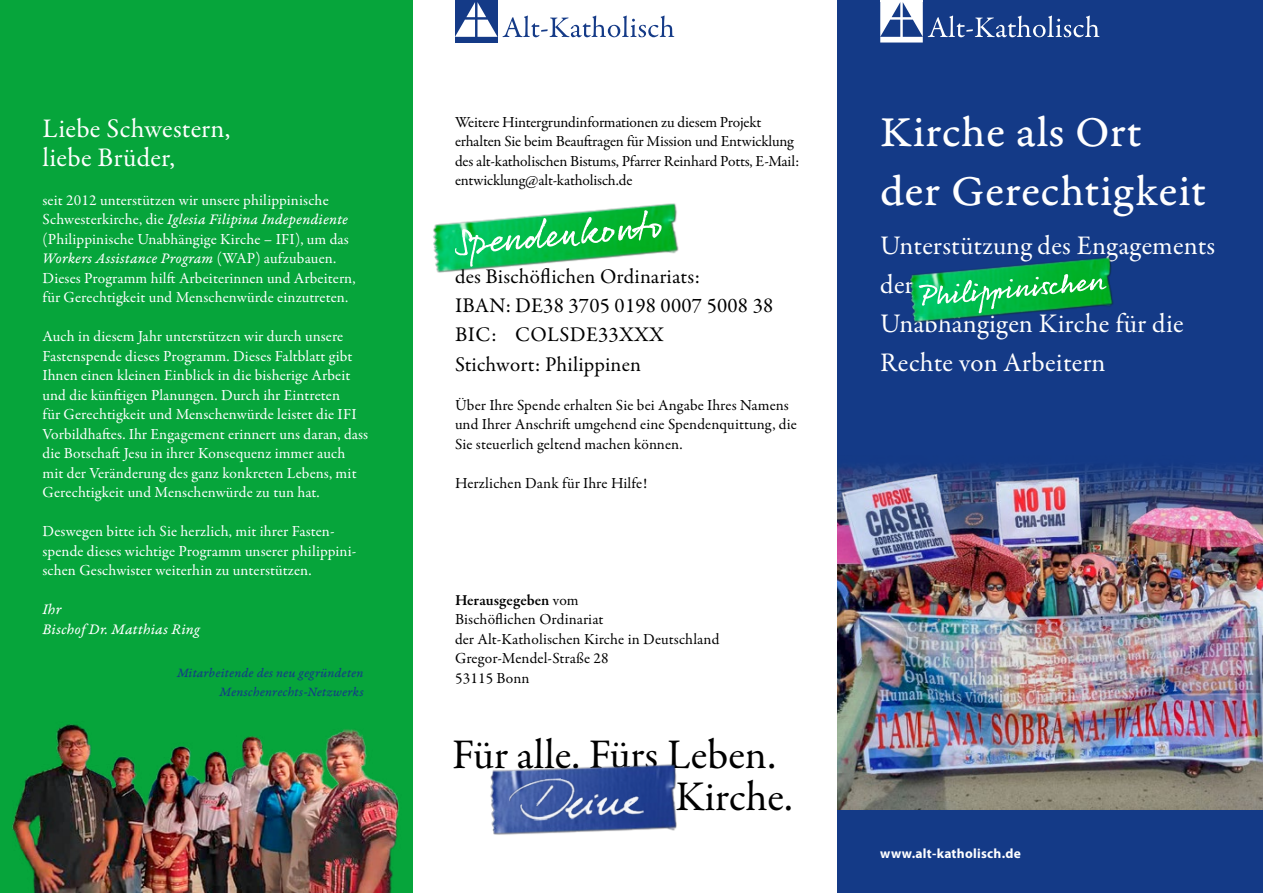
<style>
.page{position:relative;width:1263px;height:893px;background:#fff}
.page>*{position:absolute;margin:0;border:0;box-sizing:border-box;transform-origin:0 0}
.t1{font:45px/58.5px "Garamond Premr Pro Capt";letter-spacing:.015em;color:#fff}
.t2{font:42.45px "Garamond Premr Pro";color:#000}
.t3{font:27px/39px "Garamond Premr Pro";letter-spacing:.01em;color:#fff}
.t4{font:21px/29.2px "Garamond Premr Pro";letter-spacing:.01em;color:#000}
.t5{font:15.45px/19.5px "Garamond Premr Pro";letter-spacing:.01em;color:#fff}
.t6{font:15.45px/19.5px "Garamond Premr Pro";color:#000}
.t7{font:15.45px/19.5px "Garamond Premr Pro It Capt";letter-spacing:.01em;color:#fff}
.t8{font:13.5px/19.5px "Garamond Premr Pro It Capt";letter-spacing:.01em;color:#143a87;text-align:right}
.t9{font:700 13.5px "Myriad Pro";letter-spacing:.02em;color:#fff}
.s1{font-family:"Garamond Premr Pro"}
.s2{font-weight:600}
</style>
<div class="page">
<div style="left:838px;top:0;width:425px;height:893px;background:#143a87"></div>
<img style="left:838px;top:466px;width:425px;height:343px">
<div style="left:0;top:0;width:412px;height:893px;background:#06a53b"></div>
<svg style="left:880px;top:1px;width:219px;height:42px"></svg>
<hr style="left:880px;top:0;width:43px;height:1px;background:#fff">
<img style="left:910px;top:257px;width:204px;height:66px">
<img style="left:433px;top:203px;width:246px;height:70px">
<img style="left:490px;top:764px;width:187px;height:71px">
<img style="left:509px;top:776px;width:135px;height:45px">
<div style="left:455px;top:0;width:42px;height:43px;background:#143a87"></div>
<svg style="left:455px;top:2px;width:219px;height:35px"></svg>
<svg style="left:455px;top:210px;width:207px;height:57px"></svg>
<svg style="left:919px;top:274px;width:187px;height:39px;background:#2abc62"></svg>
<img style="left:12px;top:692px;width:401px;height:201px">
<h3 class="t3" style="left:43px;top:114px;width:189px;line-height:29.2px">Liebe Schwestern, liebe Brüder,</h3>
<p class="t5" style="left:43px;top:191px;width:288px">seit 2012 unterstützen wir unsere philippinische</p>
<p class="t7" style="left:43px;top:211px;width:307px"><span class="s1">Schwesterkirche, die</span> Iglesia Filipina Independiente</p>
<p class="t5" style="left:43px;top:230px;width:308px">(Philippinische Unabhängige Kirche – IFI), um das</p>
<p class="t7" style="left:43px;top:250px;width:295px">Workers Assistance Program <span class="s1">(WAP) aufzubauen.</span></p>
<p class="t5" style="left:43px;top:269px;width:315px">Dieses Programm hilft Arbeiterinnen und Arbeitern, für Gerechtigkeit und Menschenwürde einzutreten.</p>
<p class="t5" style="left:43px;top:327px;width:327px">Auch in diesem Jahr unterstützen wir durch unsere Fastenspende dieses Programm. Dieses Faltblatt gibt Ihnen einen kleinen Einblick in die bisherige Arbeit und die künftigen Planungen. Durch ihr Eintreten<br>für Gerechtigkeit und Menschenwürde leistet die IFI Vorbildhaftes. Ihr Engagement erinnert uns daran, dass die Botschaft Jesu in ihrer Konsequenz immer auch mit der Veränderung des ganz konkreten Lebens, mit Gerechtigkeit und Menschenwürde zu tun hat.</p>
<p class="t5" style="left:43px;top:522px;width:315px">Deswegen bitte ich Sie herzlich, mit ihrer Fasten&shy;spende dieses wichtige Programm unserer philippini&shy;schen Geschwister weiterhin zu unterstützen.</p>
<p class="t7" style="left:43px;top:601px;width:159px">Ihr<br>Bischof Dr. Matthias Ring</p>
<p class="t8" style="left:177px;top:664px;width:188px">Mitarbeitende des neu gegründeten<br>Menschenrechts-Netzwerks</p>
<p class="t6" style="left:455px;top:113px;width:346px">Weitere Hintergrundinformationen zu diesem Projekt erhalten Sie beim Beauftragen für Mission und Entwicklung des alt-katholischen Bistums, Pfarrer Reinhard Potts, E-Mail: entwicklung@alt-katholisch.de</p>
<h3 class="t4" style="left:455px;top:262px;width:320px">des Bischöflichen Ordinariats:<br>IBAN: DE38 3705 0198 0007 5008 38<br>BIC: COLSDE33XXX<br>Stichwort: Philippinen</h3>
<p class="t6" style="left:455px;top:395px;width:343px">Über Ihre Spende erhalten Sie bei Angabe Ihres Namens und Ihrer Anschrift umgehend eine Spendenquittung, die<br>Sie steuerlich geltend machen können.</p>
<p class="t6" style="left:455px;top:473px;width:194px">Herzlichen Dank für Ihre Hilfe!</p>
<p class="t6" style="left:455px;top:590px;width:266px"><span class="s2">Herausgegeben</span> vom<br>Bischöflichen Ordinariat<br>der Alt-Katholischen Kirche in Deutschland<br>Gregor-Mendel-Straße 28<br>53115 Bonn</p>
<h2 class="t2" style="left:452px;top:729px;width:325px">Für alle. Fürs Leben.</h2>
<h2 class="t2" style="left:675px;top:771px;width:119px">Kirche.</h2>
<h1 class="t1" style="left:880px;top:104px;width:327px">Kirche als Ort der Gerechtigkeit</h1>
<h3 class="t3" style="left:880px;top:226px;width:336px">Unterstützung des Engagements der<br>Unabhängigen Kirche für die<br>Rechte von Arbeitern</h3>
<p class="t9" style="left:880px;top:845px;width:142px">www.alt-katholisch.de</p>
</div>
